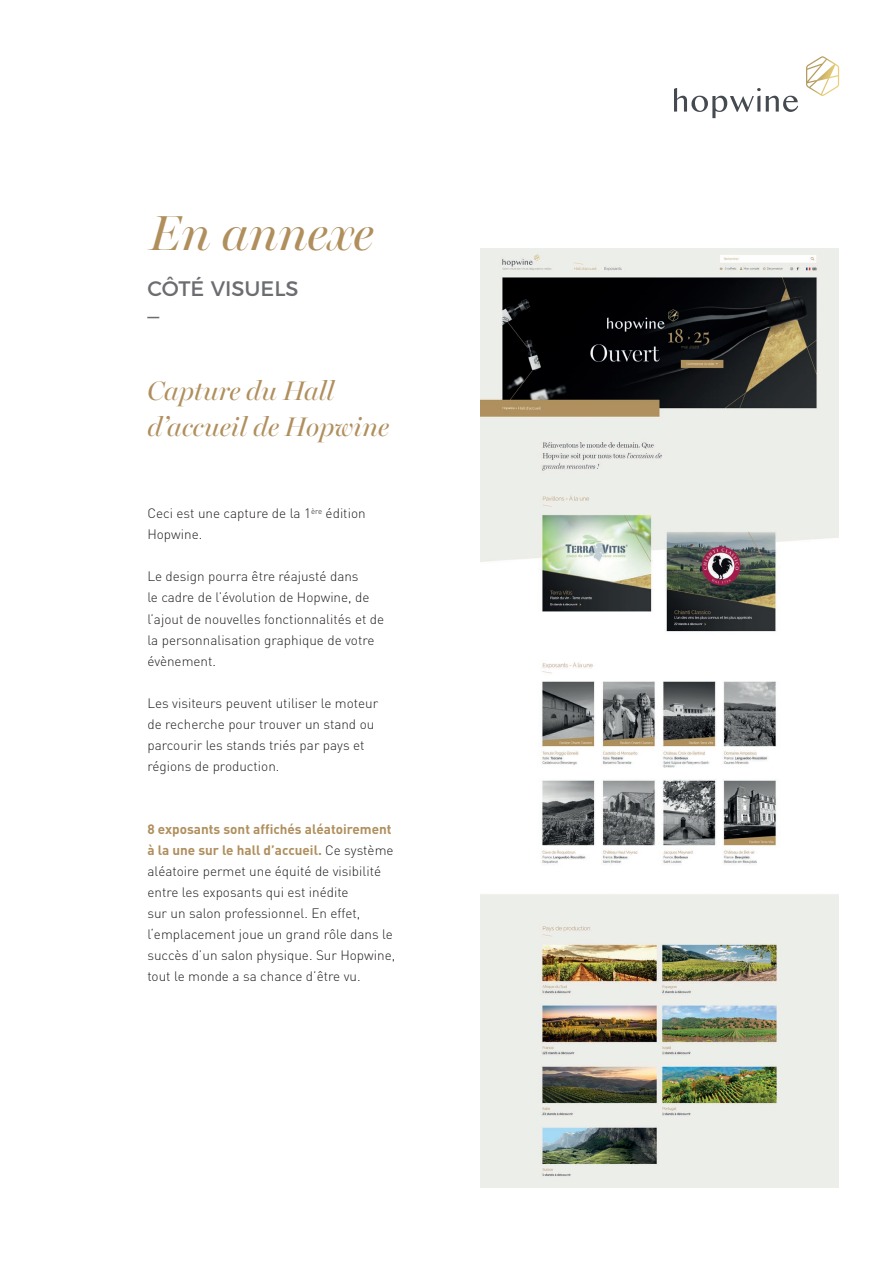
<style>
.page{position:relative;width:893px;height:1263px;background:#fff}
.page>*{position:absolute;margin:0;border:0;box-sizing:border-box;transform-origin:0 0}
.t1{font:italic 49.5px "Miller Banner";color:#b08f5d}
.t2{font:italic 27px/36px "Miller Banner";color:#b08f5d}
.t3{font:21px/18px "Montserrat";color:#6c6d70}
.t4{font:300 13.5px/21px "DIN";color:#231f20}
.s1{font-weight:700;color:#b08f5d}
</style>
<div class="page">
<svg style="left:674px;top:88px;width:124px;height:30px"></svg>
<svg style="left:806px;top:56px;width:33px;height:40px"></svg>
<img style="left:480px;top:249px;width:359px;height:939px">
<h1 class="t1" style="left:150px;top:204px;width:225px">En annexe</h1>
<h3 class="t3" style="left:147px;top:278px;width:153px">CÔTÉ VISUELS _</h3>
<h2 class="t2" style="left:147px;top:373px;width:243px">Capture du Hall d’accueil de Hopwine</h2>
<p class="t4" style="left:147px;top:503px;width:220px">Ceci est une capture de la 1<sup>ère</sup> édition<br>Hopwine.</p>
<p class="t4" style="left:147px;top:566px;width:238px">Le design pourra être réajusté dans<br>le cadre de l’évolution de Hopwine, de l’ajout de nouvelles fonctionnalités et de la personnalisation graphique de votre évènement.</p>
<p class="t4" style="left:147px;top:692px;width:232px">Les visiteurs peuvent utiliser le moteur de recherche pour trouver un stand ou parcourir les stands triés par pays et régions de production.</p>
<p class="t4" style="left:147px;top:818px;width:249px"><span class="s1">8 exposants sont affichés aléatoirement à la une sur le hall d’accueil.</span> Ce système aléatoire permet une équité de visibilité entre les exposants qui est inédite<br>sur un salon professionnel. En effet, l‘emplacement joue un grand rôle dans le succès d’un salon physique. Sur Hopwine, tout le monde a sa chance d’être vu.</p>
</div>
